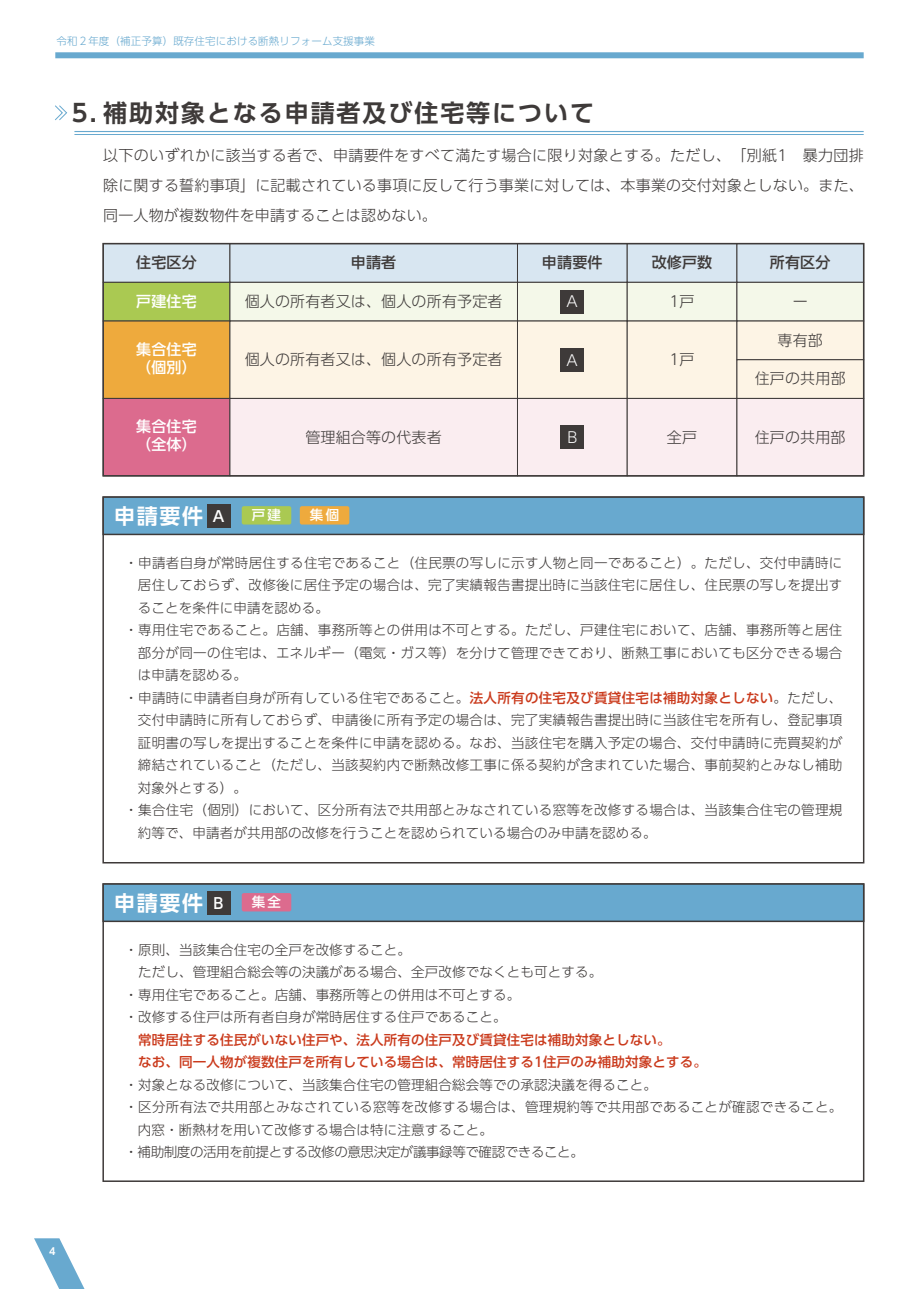
<style>
.page{position:relative;width:919px;height:1289px;background:#fff}
.page>*{position:absolute;margin:0;border:0;box-sizing:border-box;transform-origin:0 0}
.t1{font:700 24px "UD Shin Go Pro De";letter-spacing:.08em;color:#3e3a39}
.t2{font:700 21px "UD Shin Go Pro De";letter-spacing:.08em;color:#fff}
.t3{font:300 15px/30px "UD Shin Go Pro";letter-spacing:.01em;color:#3e3a39;text-align:justify}
.t4{font:500 15px/18px "UD Shin Go Pro";letter-spacing:.01em;color:#fff}
.t5{font:500 15px "UD Shin Go Pro";letter-spacing:.01em;color:#3e3a39}
.t6{font:300 15px "UD Shin Go Pro";color:#fff}
.t7{font:300 13.5px/22.5px "UD Shin Go Pro";letter-spacing:.02em;color:#3e3a39}
.t8{font:500 13.5px/22.5px "UD Shin Go Pro";letter-spacing:.01em;color:#ca3a1c}
.t9{font:300 13.5px "UD Shin Go Pro";letter-spacing:-.03em;color:#3e3a39}
.t10{font:500 13.5px "UD Shin Go Pro";color:#fff}
.t11{font:300 10.5px "UD Shin Go Pro";letter-spacing:.01em;color:#68a9cf}
.t12{font:700 9.75px "UD Shin Go Pro De";color:#fff}
.s1{font-family:"UD Shin Go Pro";font-weight:500;font-size:15px}
.s2{font-weight:500;color:#ca3a1c}
</style>
<div class="page">
<div style="left:103px;top:243px;width:127px;height:39px;background:#d8e6f1"></div>
<div style="left:517px;top:243px;width:110px;height:39px;background:#d8e6f1"></div>
<div style="left:627px;top:243px;width:110px;height:39px;background:#d8e6f1"></div>
<div style="left:736px;top:243px;width:127px;height:39px;background:#d8e6f1"></div>
<div style="left:230px;top:243px;width:287px;height:39px;background:#d8e6f1"></div>
<div style="left:55px;top:52px;width:808px;height:6px;background:#68a9cf"></div>
<hr style="left:74px;top:131px;width:789px;height:1px;background:#68a9cf">
<hr style="left:74px;top:134px;width:789px;height:1px;background:#68a9cf">
<svg style="left:55px;top:105px;width:12px;height:16px"></svg>
<div style="left:103px;top:282px;width:127px;height:39px;background:#aac952;border:1px solid #3e3a39"></div>
<div style="left:103px;top:321px;width:127px;height:77px;background:#eeaa3d"></div>
<div style="left:103px;top:398px;width:127px;height:78px;background:#dc6b8e;border:1px solid #3e3a39"></div>
<div style="left:517px;top:282px;width:110px;height:39px;background:#f4f8e9;border:1px solid #3e3a39"></div>
<div style="left:627px;top:282px;width:110px;height:39px;background:#f4f8e9;border:1px solid #3e3a39"></div>
<div style="left:736px;top:282px;width:127px;height:39px;background:#f4f8e9;border:1px solid #3e3a39"></div>
<div style="left:230px;top:282px;width:287px;height:39px;background:#f4f8e9;border:1px solid #3e3a39"></div>
<div style="left:517px;top:321px;width:110px;height:77px;background:#fdf4e5"></div>
<div style="left:627px;top:321px;width:110px;height:77px;background:#fdf4e5"></div>
<div style="left:736px;top:321px;width:127px;height:39px;background:#fdf4e5"></div>
<div style="left:230px;top:321px;width:287px;height:77px;background:#fdf4e5"></div>
<div style="left:517px;top:398px;width:110px;height:78px;background:#faedf0;border:1px solid #3e3a39"></div>
<div style="left:627px;top:398px;width:110px;height:78px;background:#faedf0;border:1px solid #3e3a39"></div>
<div style="left:736px;top:359px;width:127px;height:39px;background:#fdf4e5;border:1px solid #3e3a39"></div>
<div style="left:230px;top:398px;width:287px;height:78px;background:#faedf0;border:1px solid #3e3a39"></div>
<div style="left:736px;top:398px;width:127px;height:78px;background:#faedf0;border:1px solid #3e3a39"></div>
<div style="left:560px;top:425px;width:24px;height:23px;background:#3e3a39"></div>
<div style="left:560px;top:348px;width:24px;height:23px;background:#3e3a39"></div>
<div style="left:560px;top:290px;width:24px;height:23px;background:#3e3a39"></div>
<div style="left:102px;top:243px;width:762px;height:233px;border:2px solid #3e3a39"></div>
<div style="left:102px;top:496px;width:762px;height:39px;background:#68a9cf;border:2px solid #3e3a39"></div>
<div style="left:207px;top:504px;width:23px;height:23px;background:#3e3a39"></div>
<div style="left:242px;top:506px;width:49px;height:18px;background:#aac952;border-radius:2px"></div>
<div style="left:300px;top:506px;width:49px;height:18px;background:#eeaa3d;border-radius:2px"></div>
<div style="left:102px;top:883px;width:762px;height:39px;background:#68a9cf;border:2px solid #3e3a39"></div>
<div style="left:207px;top:891px;width:23px;height:23px;background:#3e3a39"></div>
<div style="left:242px;top:893px;width:49px;height:18px;background:#dc6b8e;border-radius:2px"></div>
<svg style="left:34px;top:1238px;width:50px;height:50px"></svg>
<p class="t11" style="left:56px;top:32px;width:320px">令和２年度（補正予算）既存住宅における断熱リフォーム支援事業</p>
<h1 class="t1" style="left:72px;top:93px;width:523px">5. 補助対象となる申請者及び住宅等について</h1>
<p class="t3" style="left:103px;top:140px;width:762px">以下のいずれかに該当する者で、申請要件をすべて満たす場合に限り対象とする。ただし、「別紙1　暴力団排除に関する誓約事項」に記載されている事項に反して行う事業に対しては、本事業の交付対象としない。また、同一人物が複数物件を申請することは認めない。</p>
<p class="t5" style="left:136px;top:250px;width:62px">住宅区分</p>
<p class="t4" style="left:136px;top:292px;width:62px">戸建住宅</p>
<p class="t4" style="left:136px;top:339px;width:62px">集合住宅（個別）</p>
<p class="t4" style="left:136px;top:417px;width:62px">集合住宅（全体）</p>
<p class="t5" style="left:351px;top:250px;width:47px">申請者</p>
<p class="t5" style="left:542px;top:250px;width:62px">申請要件</p>
<p class="t5" style="left:651px;top:250px;width:62px">改修戸数</p>
<p class="t5" style="left:769px;top:250px;width:62px">所有区分</p>
<p class="t3" style="left:245px;top:286px;width:259px">個人の所有者又は、個人の所有予定者</p>
<p class="t3" style="left:669px;top:286px;width:27px">1戸</p>
<p class="t3" style="left:792px;top:286px;width:16px">ー</p>
<p class="t6" style="left:566px;top:290px;width:13px">A</p>
<p class="t3" style="left:245px;top:344px;width:259px">個人の所有者又は、個人の所有予定者</p>
<p class="t3" style="left:669px;top:344px;width:27px">1戸</p>
<p class="t6" style="left:566px;top:348px;width:13px">A</p>
<p class="t3" style="left:777px;top:324px;width:47px">専有部</p>
<p class="t3" style="left:754px;top:363px;width:92px">住戸の共用部</p>
<p class="t3" style="left:305px;top:421px;width:138px">管理組合等の代表者</p>
<p class="t3" style="left:666px;top:421px;width:32px">全戸</p>
<p class="t6" style="left:567px;top:424px;width:11px">B</p>
<p class="t3" style="left:754px;top:421px;width:92px">住戸の共用部</p>
<h2 class="t2" style="left:114px;top:498px;width:112px">申請要件 <span class="s1">A</span></h2>
<p class="t7" style="left:124px;top:550px;width:719px">・申請者自身が常時居住する住宅であること（住民票の写しに示す人物と同一であること）。ただし、交付申請時に</p>
<p class="t7" style="left:138px;top:573px;width:706px">居住しておらず、改修後に居住予定の場合は、完了実績報告書提出時に当該住宅に居住し、住民票の写しを提出す</p>
<p class="t7" style="left:138px;top:595px;width:192px">ることを条件に申請を認める。</p>
<p class="t7" style="left:124px;top:618px;width:719px">・専用住宅であること。店舗、事務所等との併用は不可とする。ただし、戸建住宅において、店舗、事務所等と居住</p>
<p class="t7" style="left:138px;top:640px;width:706px">部分が同一の住宅は、エネルギー（電気・ガス等）を分けて管理できており、断熱工事においても区分できる場合</p>
<p class="t7" style="left:138px;top:663px;width:111px">は申請を認める。</p>
<p class="t7" style="left:124px;top:685px;width:719px">・申請時に申請者自身が所有している住宅であること。<span class="s2">法人所有の住宅及び賃貸住宅は補助対象としない</span>。ただし、</p>
<p class="t7" style="left:138px;top:708px;width:706px">交付申請時に所有しておらず、申請後に所有予定の場合は、完了実績報告書提出時に当該住宅を所有し、登記事項</p>
<p class="t7" style="left:138px;top:730px;width:706px">証明書の写しを提出することを条件に申請を認める。なお、当該住宅を購入予定の場合、交付申請時に売買契約が</p>
<p class="t7" style="left:138px;top:753px;width:706px">締結されていること（ただし、当該契約内で断熱改修工事に係る契約が含まれていた場合、事前契約とみなし補助</p>
<p class="t7" style="left:138px;top:775px;width:111px">対象外とする）。</p>
<p class="t7" style="left:124px;top:798px;width:719px">・集合住宅（個別）において、区分所有法で共用部とみなされている窓等を改修する場合は、当該集合住宅の管理規</p>
<p class="t7" style="left:138px;top:820px;width:520px">約等で、申請者が共用部の改修を行うことを認められている場合のみ申請を認める。</p>
<p class="t10" style="left:252px;top:504px;width:31px">戸建</p>
<p class="t10" style="left:310px;top:504px;width:31px">集個</p>
<p class="t12" style="left:49px;top:1243px;width:8px">4</p>
<h2 class="t2" style="left:114px;top:885px;width:111px">申請要件 <span class="s1">B</span></h2>
<p class="t7" style="left:124px;top:937px;width:479px">・原則、当該集合住宅の全戸を改修すること。<br>　ただし、管理組合総会等の決議がある場合、全戸改修でなくとも可とする。・専用住宅であること。店舗、事務所等との併用は不可とする。<br>・改修する住戸は所有者自身が常時居住する住戸であること。</p>
<p class="t8" style="left:124px;top:1027px;width:584px;text-indent:14px">常時居住する住民がいない住戸や、法人所有の住戸及び賃貸住宅は補助対象としない。<br>　なお、同一人物が複数住戸を所有している場合は、常時居住する1住戸のみ補助対象とする。</p>
<p class="t7" style="left:124px;top:1072px;width:534px">・対象となる改修について、当該集合住宅の管理組合総会等での承認決議を得ること。</p>
<p class="t7" style="left:124px;top:1095px;width:719px">・区分所有法で共用部とみなされている窓等を改修する場合は、管理規約等で共用部であることが確認できること。</p>
<p class="t7" style="left:138px;top:1117px;width:356px">内窓・断熱材を用いて改修する場合は特に注意すること。</p>
<p class="t9" style="left:124px;top:1141px;width:461px">・補助制度の活用を前提とする改修の意思決定が議事録等で確認できること。</p>
<p class="t10" style="left:252px;top:891px;width:31px">集全</p>
</div>
